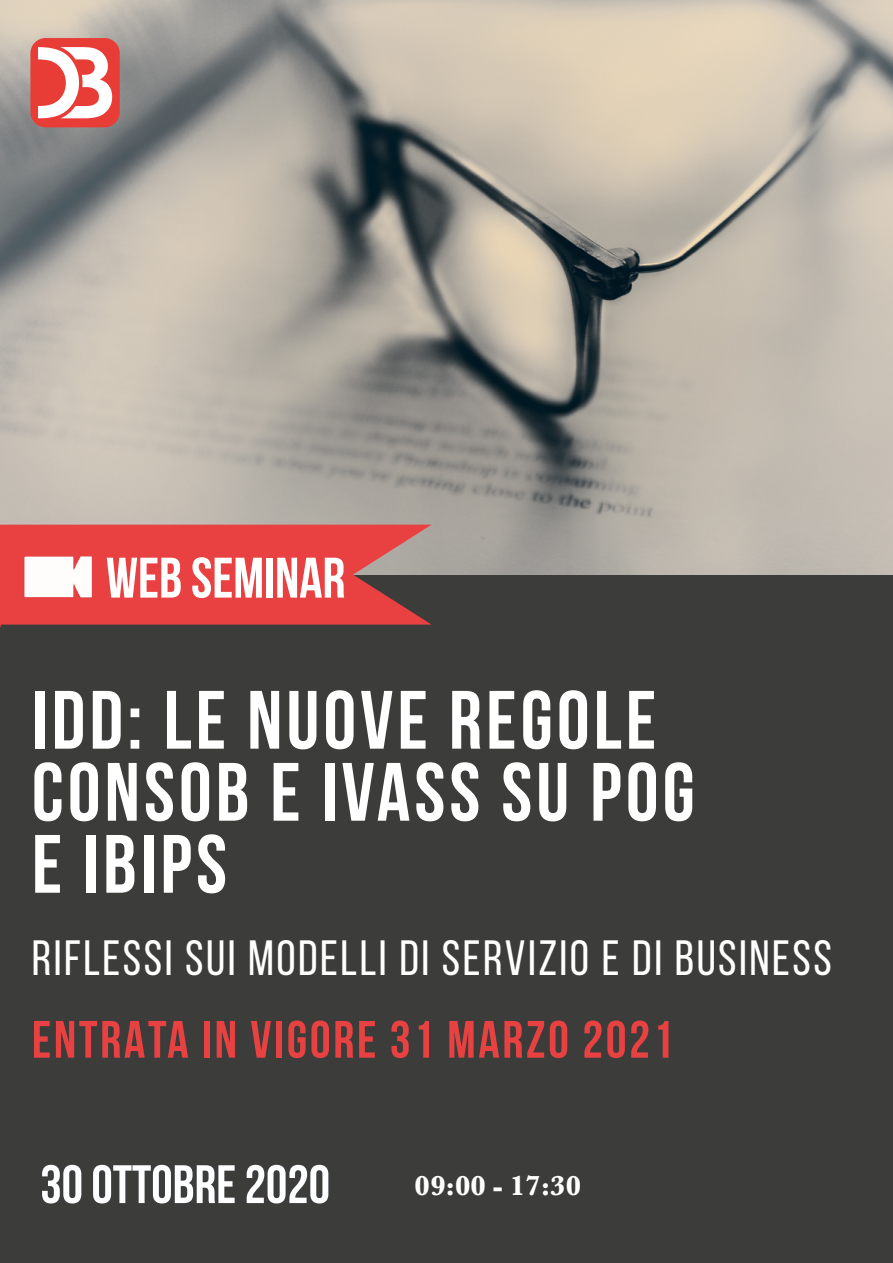
<style>
.page{position:relative;width:893px;height:1263px;background:#fff}
.page>*{position:absolute;margin:0;border:0;box-sizing:border-box;transform-origin:0 0}
.t1{font:700 82.5px/72px "Bebas Neue";letter-spacing:.05em;color:#fff}
.t2{font:700 57px "Bebas Neue";color:#fff}
.t3{font:700 54px "Bebas Neue";color:#fdfeff}
.t4{font:700 52.5px "Bebas Neue";letter-spacing:.05em;color:#e84141}
.t5{font:49.5px "Bebas Neue";letter-spacing:.05em;color:#fff}
.t6{font:700 28.5px "Baskerville";color:#fff}
</style>
<div class="page">
<img style="left:0;top:0;width:893px;height:575px">
<div style="left:0;top:575px;width:893px;height:688px;background:#3c3c3b"></div>
<div style="left:30px;top:38px;width:90px;height:89px;background:#e83c36;border-radius:15px"></div>
<svg style="left:38px;top:47px;width:74px;height:71px"></svg>
<svg style="left:0;top:525px;width:432px;height:103px;background:#ca4848"></svg>
<div style="left:100px;top:555px;width:252px;height:59px;background:#e94141"></div>
<img style="left:17px;top:544px;width:76px;height:76px">
<p class="t2" style="left:106px;top:547px;width:241px">WEB SEMINAR</p>
<p class="t1" style="left:32px;top:683px;width:664px">IDD: LE NUOVE REGOLE<br>CONSOB E IVASS SU POG<br>E IBIPS</p>
<p class="t5" style="left:32px;top:931px;width:801px">RIFLESSI SUI MODELLI DI SERVIZIO E DI BUSINESS</p>
<p class="t4" style="left:32px;top:1011px;width:643px">ENTRATA IN VIGORE 31 MARZO 2021</p>
<p class="t3" style="left:40px;top:1155px;width:291px">30 OTTOBRE 2020</p>
<p class="t6" style="left:415px;top:1166px;width:168px">09:00 - 17:30</p>
</div>
